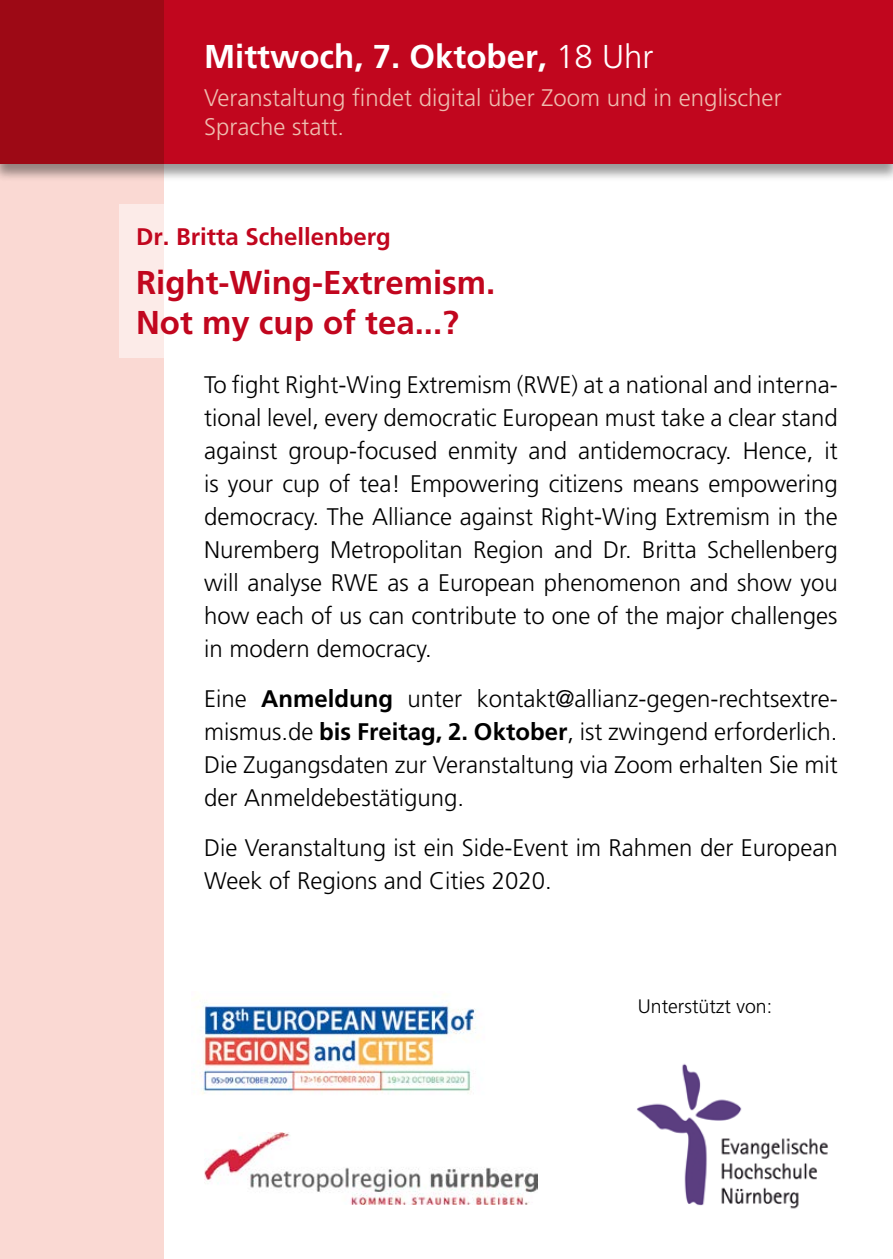
<style>
.page{position:relative;width:893px;height:1259px;background:#fff}
.page>*{position:absolute;margin:0;border:0;box-sizing:border-box;transform-origin:0 0}
.t1{font:700 33px/40.5px "Frutiger";color:#c1061e}
.t2{font:700 33px "Frutiger";color:#fff}
.t3{font:300 24px/33px "Frutiger";color:#000;text-align:justify}
.t4{font:300 24px/28.8px "Frutiger";color:#eebdaf}
.t5{font:700 24px "Frutiger";color:#c1061e}
.t6{font:300 19.5px "Frutiger";color:#000}
.s1{font-weight:300}
.s2{font-weight:700}
</style>
<div class="page">
<div style="left:0;top:164px;width:164px;height:1095px;background:#fad9d3"></div>
<div style="left:0;top:0;width:893px;height:182px;background:#000;opacity:.4"></div>
<div style="left:0;top:0;width:893px;height:164px;background:#c1061e"></div>
<div style="left:0;top:0;width:164px;height:164px;background:#9d0915"></div>
<div style="left:119px;top:204px;width:689px;height:153px;background:#fff"></div>
<img style="left:196px;top:994px;width:282px;height:101px">
<img style="left:204px;top:1132px;width:333px;height:72px">
<img style="left:637px;top:1063px;width:191px;height:146px">
<h1 class="t2" style="left:204px;top:38px;width:451px">Mittwoch, 7. Oktober, <span class="s1">18 Uhr</span></h1>
<p class="t4" style="left:204px;top:83px;width:579px">Veranstaltung findet digital über Zoom und in englischer<br>Sprache statt.</p>
<p class="t5" style="left:136px;top:222px;width:256px">Dr. Britta Schellenberg</p>
<h1 class="t1" style="left:136px;top:261px;width:361px">Right-Wing-Extremism.<br>Not my cup of tea...?</h1>
<p class="t3" style="left:204px;top:368px;width:635px">To fight Right-Wing Extremism (RWE) at a national and interna&shy;tional level, every democratic European must take a clear stand against group-focused enmity and antidemocracy. Hence, it is your cup of tea! Empowering citizens means empowering democracy. The Alliance against Right-Wing Extremism in the Nuremberg Metropolitan Region and Dr. Britta Schellenberg will analyse RWE as a European phenomenon and show you how each of us can contribute to one of the major challenges in modern democracy.</p>
<p class="t3" style="left:204px;top:682px;width:635px">Eine <span class="s2">Anmeldung</span> unter kontakt@allianz-gegen-rechtsextre&shy;mismus.de <span class="s2">bis Freitag, 2. Oktober</span>, ist zwingend erforderlich.<br>Die Zugangsdaten zur Veranstaltung via Zoom erhalten Sie mit der Anmeldebestätigung.</p>
<p class="t3" style="left:204px;top:831px;width:635px">Die Veranstaltung ist ein Side-Event im Rahmen der European<br>Week of Regions and Cities 2020.</p>
<p class="t6" style="left:638px;top:995px;width:136px">Unterstützt von:</p>
</div>
